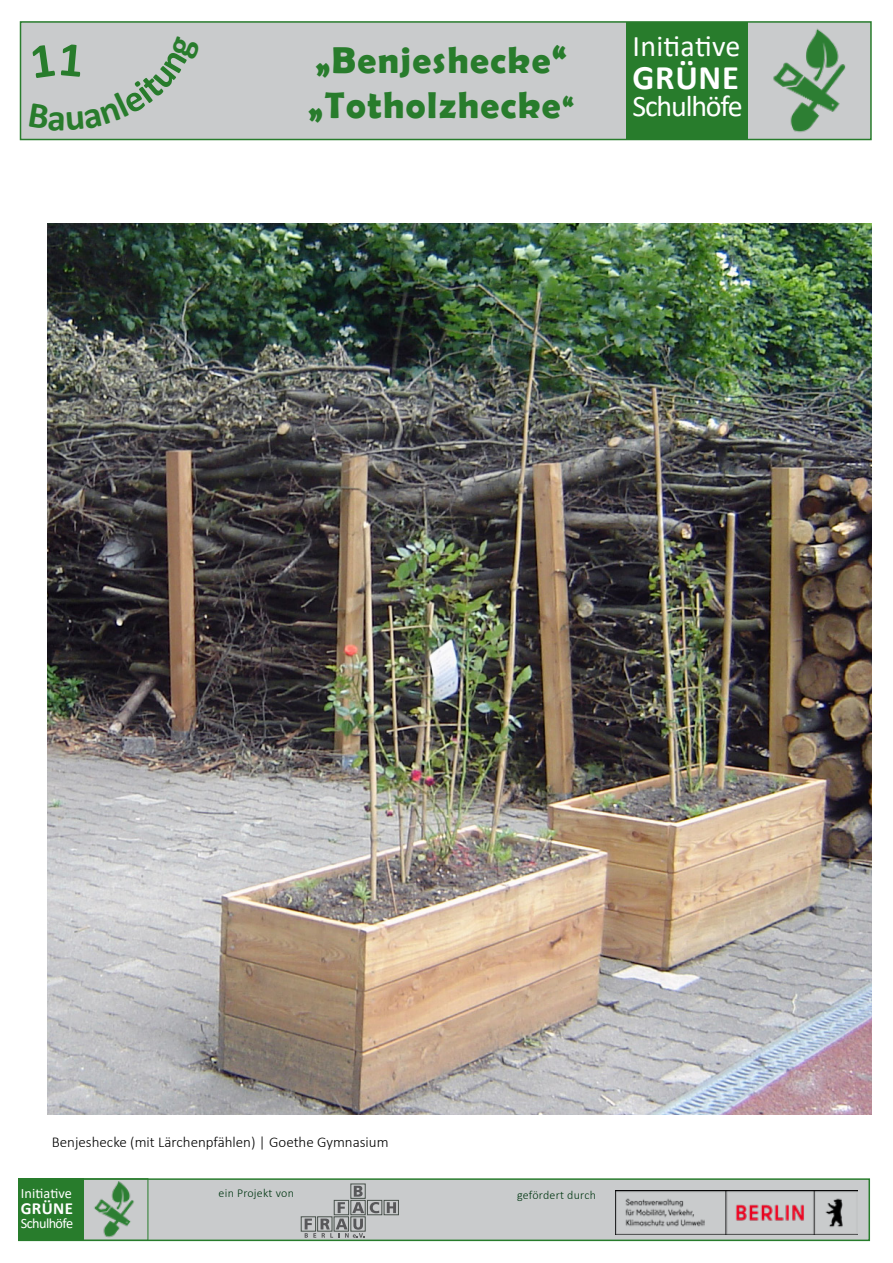
<style>
.page{position:relative;width:893px;height:1263px;background:#fff}
.page>*{position:absolute;margin:0;border:0;box-sizing:border-box;transform-origin:0 0}
.t1{font:700 37.5px/45px "Berlin Sans FB Demi";letter-spacing:.04em;color:#287c2c}
.t2{font:700 34.5px "Calibri";letter-spacing:.02em;color:#fff}
.t3{font:30px "Calibri";letter-spacing:-.04em;color:#fff}
.t4{font:700 16.95px "Calibri";letter-spacing:.02em;color:#fff}
.t5{font:300 15px "Calibri";color:#000}
.t6{font:14.25px "Calibri";letter-spacing:-.04em;color:#fff}
.t7{font:300 12px "Calibri";letter-spacing:.02em;color:#003611}
.s1{font-size:30px}
</style>
<div class="page">
<div style="left:20px;top:21px;width:852px;height:119px;background:#c9cbcc;border:2px solid #287c2c"></div>
<div style="left:626px;top:23px;width:122px;height:116px;background:#287c2c"></div>
<img style="left:754px;top:21px;width:103px;height:119px">
<div style="left:18px;top:1178px;width:852px;height:63px;background:#c9cbcc;border:2px solid #287c2c"></div>
<img style="left:615px;top:1190px;width:242px;height:44px">
<div style="left:384px;top:1200px;width:15px;height:15px;border:1px solid #49524c"></div>
<div style="left:301px;top:1216px;width:15px;height:15px;border:1px solid #49524c"></div>
<svg style="left:305px;top:1183px;width:91px;height:55px"></svg>
<div style="left:83px;top:1178px;width:65px;height:63px;border:1px solid #287c2c"></div>
<div style="left:18px;top:1178px;width:65px;height:63px;background:#287c2c"></div>
<img style="left:84px;top:1180px;width:55px;height:61px">
<img style="left:48px;top:223px;width:824px;height:891px">
<h1 class="t1" style="left:308px;top:37px;width:268px">„Benjeshecke“ „Totholzhecke<span class="s1">“</span></h1>
<h3 class="t3" style="left:633px;top:26px;width:109px">Initiative</h3>
<h2 class="t2" style="left:633px;top:53px;width:108px">GRÜNE</h2>
<h3 class="t3" style="left:633px;top:86px;width:112px">Schulhöfe</h3>
<p class="t5" style="left:52px;top:1132px;width:338px">Benjeshecke (mit Lärchenpfählen) | Goethe Gymnasium</p>
<p class="t6" style="left:21px;top:1183px;width:53px">Initiative</p>
<p class="t7" style="left:219px;top:1185px;width:77px">ein Projekt von</p>
<p class="t7" style="left:517px;top:1187px;width:80px">gefördert durch</p>
<p class="t4" style="left:21px;top:1196px;width:54px">GRÜNE</p>
<p class="t6" style="left:21px;top:1213px;width:54px">Schulhöfe</p>
</div>
